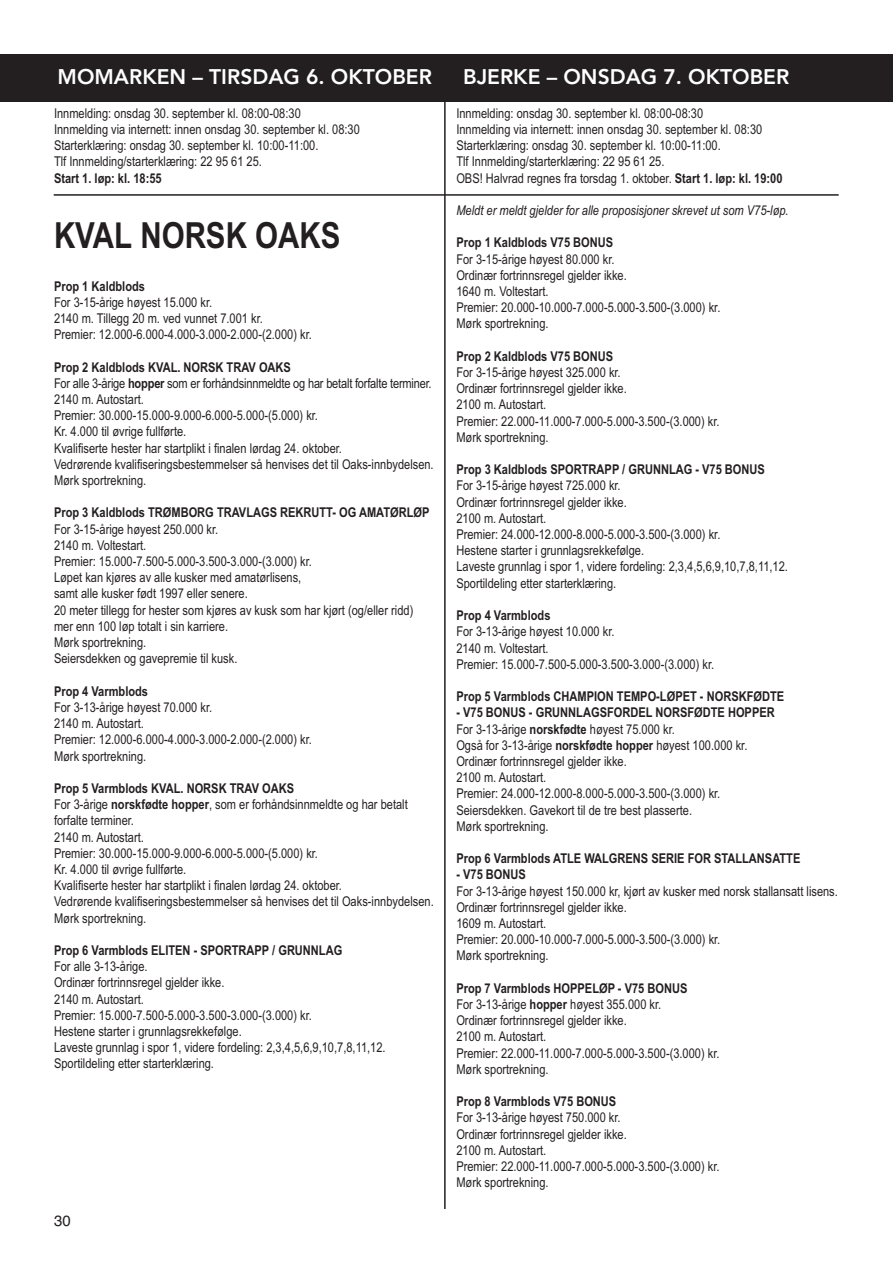
<style>
.page{position:relative;width:893px;height:1263px;background:#fff}
.page>*{position:absolute;margin:0;border:0;box-sizing:border-box;transform-origin:0 0}
.t1{font:700 36px "Arial Narrow";color:#231f20}
.t2{font:800 21px "Avenir";color:#fff}
.t3{font:15px "Helvetica";color:#231f20}
.t4{font:13.5px/16.2px "Arial Narrow";color:#231f20}
.t5{font:700 13.5px "Arial Narrow";color:#231f20}
.t6{font:italic 13.5px "Arial Narrow";color:#231f20}
.s1{font-weight:700}
</style>
<div class="page">
<div style="left:0;top:54px;width:893px;height:48px;background:#231f20"></div>
<hr style="left:444px;top:54px;width:2px;height:1155px;background:#231f20">
<hr style="left:54px;top:194px;width:785px;height:2px;background:#231f20">
<h2 class="t2" style="left:58px;top:60px;width:376px">MOMARKEN – TIRSDAG 6. OKTOBER</h2>
<h2 class="t2" style="left:463px;top:60px;width:328px">BJERKE – ONSDAG 7. OKTOBER</h2>
<p class="t4" style="left:54px;top:105px;width:307px">Innmelding: onsdag 30. september kl. 08:00-08:30<br>Innmelding via internett: innen onsdag 30. september kl. 08:30<br>Starterklæring: onsdag 30. september kl. 10:00-11:00.<br>Tlf Innmelding/starterklæring: 22 95 61 25.</p>
<p class="t5" style="left:54px;top:170px;width:109px">Start 1. løp: kl. 18:55</p>
<h1 class="t1" style="left:54px;top:214px;width:288px">KVAL NORSK OAKS</h1>
<p class="t5" style="left:54px;top:278px;width:93px">Prop 1 Kaldblods</p>
<p class="t4" style="left:54px;top:294px;width:259px">For 3-15-årige høyest 15.000 kr.<br>2140 m. Tillegg 20 m. ved vunnet 7.001 kr.<br>Premier: 12.000-6.000-4.000-3.000-2.000-(2.000) kr.</p>
<p class="t4" style="left:54px;top:359px;width:381px"><span class="s1">Prop 2 Kaldblods KVAL. NORSK TRAV OAKS<br></span>For alle 3-årige <span class="s1">hopper</span> som er forhåndsinnmeldte og har betalt forfalte terminer.<br>2140 m. Autostart.<br>Premier: 30.000-15.000-9.000-6.000-5.000-(5.000) kr.<br>Kr. 4.000 til øvrige fullførte.<br>Kvalifiserte hester har startplikt i finalen lørdag 24. oktober.<br>Vedrørende kvalifiseringsbestemmelser så henvises det til Oaks-innbydelsen.<br>Mørk sportrekning.</p>
<p class="t5" style="left:54px;top:505px;width:377px">Prop 3 Kaldblods TRØMBORG TRAVLAGS REKRUTT- OG AMATØRLØP</p>
<p class="t4" style="left:54px;top:521px;width:361px">For 3-15-årige høyest 250.000 kr.<br>2140 m. Voltestart.<br>Premier: 15.000-7.500-5.000-3.500-3.000-(3.000) kr.<br>Løpet kan kjøres av alle kusker med amatørlisens,<br>samt alle kusker født 1997 eller senere.<br>20 meter tillegg for hester som kjøres av kusk som har kjørt (og/eller ridd) mer enn 100 løp totalt i sin karriere.<br>Mørk sportrekning.<br>Seiersdekken og gavepremie til kusk.</p>
<p class="t5" style="left:54px;top:683px;width:96px">Prop 4 Varmblods</p>
<p class="t4" style="left:54px;top:699px;width:259px">For 3-13-årige høyest 70.000 kr.<br>2140 m. Autostart.<br>Premier: 12.000-6.000-4.000-3.000-2.000-(2.000) kr.<br>Mørk sportrekning.</p>
<p class="t4" style="left:54px;top:780px;width:381px"><span class="s1">Prop 5 Varmblods KVAL. NORSK TRAV OAKS<br></span>For 3-årige <span class="s1">norskfødte hopper</span>, som er forhåndsinnmeldte og har betalt forfalte terminer.<br>2140 m. Autostart.<br>Premier: 30.000-15.000-9.000-6.000-5.000-(5.000) kr.<br>Kr. 4.000 til øvrige fullførte.<br>Kvalifiserte hester har startplikt i finalen lørdag 24. oktober.<br>Vedrørende kvalifiseringsbestemmelser så henvises det til Oaks-innbydelsen.<br>Mørk sportrekning.</p>
<p class="t5" style="left:54px;top:942px;width:290px">Prop 6 Varmblods ELITEN - SPORTRAPP / GRUNNLAG</p>
<p class="t4" style="left:54px;top:958px;width:333px">For alle 3-13-årige.<br>Ordinær fortrinnsregel gjelder ikke.<br>2140 m. Autostart.<br>Premier: 15.000-7.500-5.000-3.500-3.000-(3.000) kr.<br>Hestene starter i grunnlagsrekkefølge.<br>Laveste grunnlag i spor 1, videre fordeling: 2,3,4,5,6,9,10,7,8,11,12.<br>Sportildeling etter starterklæring.</p>
<p class="t4" style="left:456px;top:105px;width:328px">Innmelding: onsdag 30. september kl. 08:00-08:30<br>Innmelding via internett: innen onsdag 30. september kl. 08:30<br>Starterklæring: onsdag 30. september kl. 10:00-11:00.<br>Tlf Innmelding/starterklæring: 22 95 61 25.<br>OBS! Halvrad regnes fra torsdag 1. oktober. <span class="s1">Start 1. løp: kl. 19:00</span></p>
<p class="t6" style="left:456px;top:202px;width:334px">Meldt er meldt gjelder for alle proposisjoner skrevet ut som V75-løp.</p>
<p class="t5" style="left:456px;top:235px;width:158px">Prop 1 Kaldblods V75 BONUS</p>
<p class="t4" style="left:456px;top:251px;width:266px">For 3-15-årige høyest 80.000 kr.<br>Ordinær fortrinnsregel gjelder ikke.<br>1640 m. Voltestart.<br>Premier: 20.000-10.000-7.000-5.000-3.500-(3.000) kr.<br>Mørk sportrekning.</p>
<p class="t5" style="left:456px;top:348px;width:158px">Prop 2 Kaldblods V75 BONUS</p>
<p class="t4" style="left:456px;top:364px;width:265px">For 3-15-årige høyest 325.000 kr.<br>Ordinær fortrinnsregel gjelder ikke.<br>2100 m. Autostart.<br>Premier: 22.000-11.000-7.000-5.000-3.500-(3.000) kr.<br>Mørk sportrekning.</p>
<p class="t5" style="left:456px;top:462px;width:310px">Prop 3 Kaldblods SPORTRAPP / GRUNNLAG - V75 BONUS</p>
<p class="t4" style="left:456px;top:478px;width:333px">For 3-15-årige høyest 725.000 kr.<br>Ordinær fortrinnsregel gjelder ikke.<br>2100 m. Autostart.<br>Premier: 24.000-12.000-8.000-5.000-3.500-(3.000) kr.<br>Hestene starter i grunnlagsrekkefølge.<br>Laveste grunnlag i spor 1, videre fordeling: 2,3,4,5,6,9,10,7,8,11,12.<br>Sportildeling etter starterklæring.</p>
<p class="t5" style="left:456px;top:607px;width:96px">Prop 4 Varmblods</p>
<p class="t4" style="left:456px;top:623px;width:259px">For 3-13-årige høyest 10.000 kr.<br>2140 m. Voltestart.<br>Premier: 15.000-7.500-5.000-3.500-3.000-(3.000) kr.</p>
<p class="t5" style="left:456px;top:688px;width:329px">Prop 5 Varmblods CHAMPION TEMPO-LØPET - NORSKFØDTE</p>
<p class="t4" style="left:456px;top:704px;width:320px"><span class="s1">- V75 BONUS - GRUNNLAGSFORDEL NORSFØDTE HOPPER </span>For 3-13-årige <span class="s1">norskfødte</span> høyest 75.000 kr.<br>Også for 3-13-årige <span class="s1">norskfødte hopper</span> høyest 100.000 kr.<br>Ordinær fortrinnsregel gjelder ikke.<br>2100 m. Autostart.<br>Premier: 24.000-12.000-8.000-5.000-3.500-(3.000) kr.<br>Seiersdekken. Gavekort til de tre best plasserte.<br>Mørk sportrekning.</p>
<p class="t5" style="left:456px;top:850px;width:346px">Prop 6 Varmblods ATLE WALGRENS SERIE FOR STALLANSATTE</p>
<p class="t5" style="left:456px;top:867px;width:71px">- V75 BONUS</p>
<p class="t4" style="left:456px;top:883px;width:383px">For 3-13-årige høyest 150.000 kr, kjørt av kusker med norsk stallansatt lisens.<br>Ordinær fortrinnsregel gjelder ikke.<br>1609 m. Autostart.<br>Premier: 20.000-10.000-7.000-5.000-3.500-(3.000) kr.<br>Mørk sportrekning.</p>
<p class="t4" style="left:456px;top:980px;width:265px"><span class="s1">Prop 7 Varmblods HOPPELØP - V75 BONUS<br></span>For 3-13-årige <span class="s1">hopper</span> høyest 355.000 kr.<br>Ordinær fortrinnsregel gjelder ikke.<br>2100 m. Autostart.<br>Premier: 22.000-11.000-7.000-5.000-3.500-(3.000) kr.<br>Mørk sportrekning.</p>
<p class="t5" style="left:456px;top:1093px;width:161px">Prop 8 Varmblods V75 BONUS</p>
<p class="t4" style="left:456px;top:1109px;width:265px">For 3-13-årige høyest 750.000 kr.<br>Ordinær fortrinnsregel gjelder ikke.<br>2100 m. Autostart.<br>Premier: 22.000-11.000-7.000-5.000-3.500-(3.000) kr.<br>Mørk sportrekning.</p>
<p class="t3" style="left:54px;top:1212px;width:18px">30</p>
</div>
